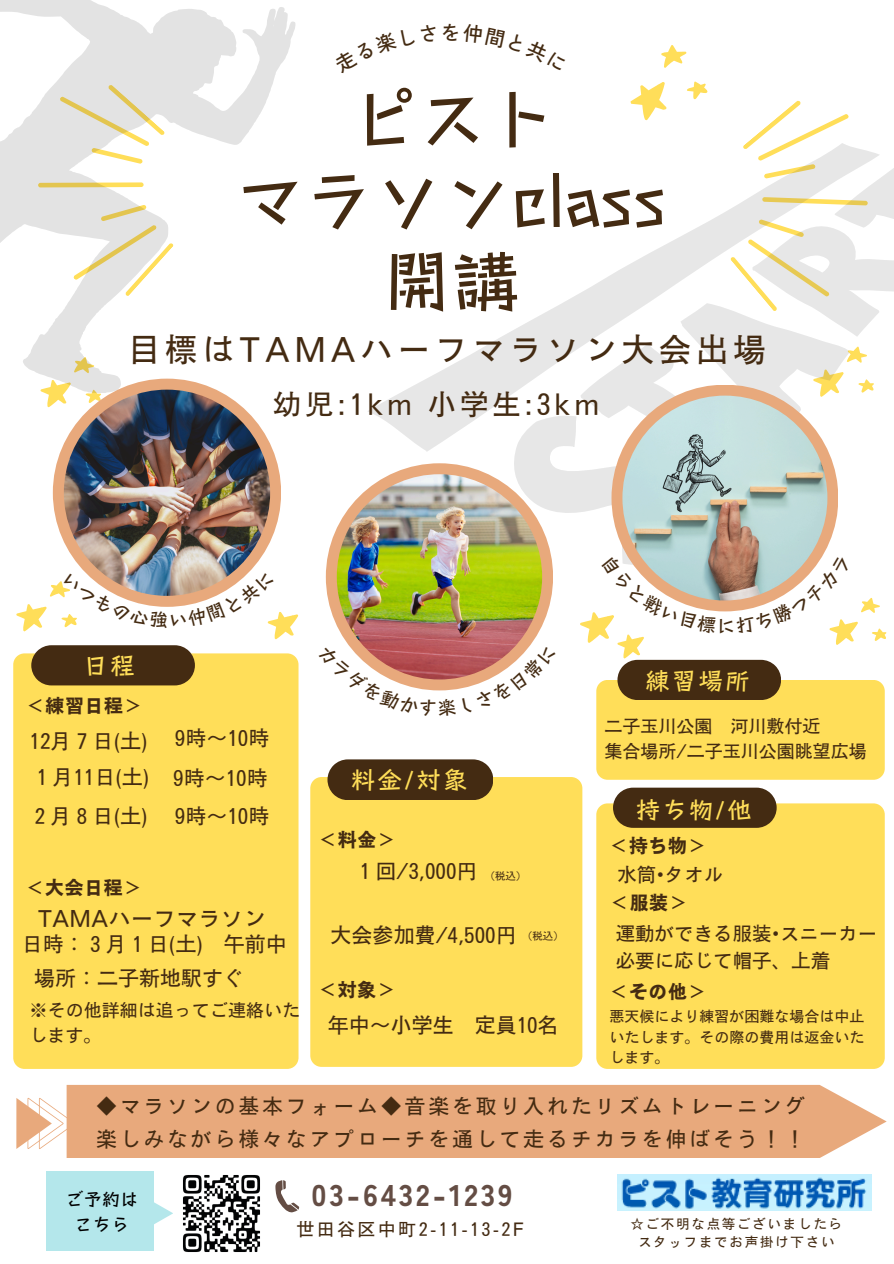
<style>
.page{position:relative;width:894px;height:1264px;background:#fff}
.page>*{position:absolute;margin:0;border:0;box-sizing:border-box;transform-origin:0 0}
.t1{font:68.7px/81.3px "Canva Stick Std B";color:#442b12;text-align:center}
.t2{font:33px "Motoya Gothic Std W3";letter-spacing:.13em;color:#442b12}
.t3{font:900 29.85px "Zen Kaku Gothic New";letter-spacing:.1em;color:#644d44}
.t4{font:28.5px "Motoya Gothic Std W3";letter-spacing:.13em;color:#442b12}
.t5{font:25.35px "Canva Stick Std B";color:#ffde59}
.t6{font:24.9px "Canva Stick Std B";letter-spacing:.065em;color:#ffde59}
.t7{font:22.5px "Motoya Gothic Std W3";color:#442b12}
.t8{font:21px/33.2px "Motoya Gothic Std W3";letter-spacing:.13em;color:#442b12}
.t9{font:21px "Motoya Gothic Std W3";color:#442b12}
.t10{font:500 19.95px "Zen Kaku Gothic New";color:#442b12}
.t11{font:19.5px "Motoya Gothic Std W6";color:#442b12}
.t12{font:19.5px/27px "Motoya Gothic Std W3";color:#442b12}
.t13{font:19.5px "Canva Stick Std B";color:#442b12}
.t14{font:18.3px/24.8px "Canva Stick Std B";color:#000;text-align:center}
.t15{font:18px/24.8px "Motoya Gothic Std W3";color:#442b12}
.t16{font:18px "Motoya Gothic Std W3";letter-spacing:.13em;color:#442b12}
.t17{font:15px/20.2px "Motoya Gothic Std W3";color:#442b12;text-align:justify}
.t18{font:13.5px/18.5px "Motoya Gothic Std W3";letter-spacing:.13em;color:#442b12;text-align:center}
.t19{font:10.5px "Motoya Gothic Std W3";color:#442b12}
</style>
<div class="page">
<svg style="left:747px;top:100px;width:102px;height:43px"></svg>
<svg style="left:368px;top:143px;width:525px;height:422px"></svg>
<div style="left:53px;top:378px;width:228px;height:229px;background:#e8a97c;border-radius:50%"></div>
<img style="left:64px;top:389px;width:206px;height:207px;border-radius:50%">
<div style="left:326px;top:463px;width:227px;height:227px;background:#e8a97c;border-radius:50%"></div>
<img style="left:337px;top:474px;width:205px;height:205px;border-radius:50%">
<div style="left:611px;top:384px;width:227px;height:227px;background:#e8a97c;border-radius:50%"></div>
<img style="left:622px;top:395px;width:205px;height:205px;border-radius:50%">
<svg style="left:275px;top:1180px;width:24px;height:33px"></svg>
<svg style="left:0;top:0;width:296px;height:457px"></svg>
<svg style="left:630px;top:45px;width:78px;height:76px"></svg>
<div style="left:310px;top:777px;width:272px;height:289px;background:#ffde59;border-radius:11px"></div>
<div style="left:596px;top:803px;width:288px;height:265px;background:#ffde59;border-radius:11px"></div>
<div style="left:596px;top:680px;width:288px;height:99px;background:#ffde59;border-radius:11px"></div>
<div style="left:13px;top:653px;width:285px;height:415px;background:#ffde59;border-radius:11px"></div>
<svg style="left:613px;top:787px;width:163px;height:40px;background:#4f371d"></svg>
<svg style="left:327px;top:759px;width:166px;height:41px;background:#4f371c"></svg>
<svg style="left:31px;top:645px;width:164px;height:40px;background:#4f361a"></svg>
<div style="left:67px;top:1084px;width:819px;height:73px;background:#e8a97c"></div>
<svg style="left:16px;top:1097px;width:59px;height:51px"></svg>
<img style="left:617px;top:1174px;width:254px;height:36px">
<img style="left:183px;top:1175px;width:77px;height:77px">
<div style="left:47px;top:1171px;width:107px;height:79px;background:#b4e7eb"></div>
<svg style="left:154px;top:1202px;width:19px;height:22px"></svg>
<svg style="left:16px;top:571px;width:283px;height:68px"></svg>
<svg style="left:348px;top:644px;width:108px;height:47px"></svg>
<svg style="left:462px;top:645px;width:69px;height:43px"></svg>
<svg style="left:580px;top:555px;width:306px;height:145px"></svg>
<h1 class="t10" style="left:440px;top:17px;width:21px">を</h1>
<p class="t1" style="left:236px;top:77px;width:432px">ピスト<br>マラソンclass開講</p>
<h2 class="t2" style="left:127px;top:332px;width:640px">目標はTAMAハーフマラソン大会出場</h2>
<p class="t5" style="left:83px;top:652px;width:54px">日程</p>
<p class="t11" style="left:26px;top:696px;width:118px">＜練習日程＞</p>
<h3 class="t4" style="left:273px;top:389px;width:328px">幼児:1km 小学生:3km</h3>
<h6 class="t13" style="left:716px;top:615px;width:21px">に</h6>
<p class="t6" style="left:645px;top:667px;width:106px">練習場所</p>
<p class="t8" style="left:30px;top:724px;width:119px">12月７日 (土)</p>
<h3 class="t8" style="left:175px;top:721px;width:96px">9時～10時</h3>
<p class="t8" style="left:31px;top:760px;width:119px">１月 11日(土)</p>
<p class="t8" style="left:30px;top:799px;width:119px">２月８日(土)</p>
<p class="t8" style="left:175px;top:799px;width:96px">9時～10時</p>
<p class="t8" style="left:173px;top:761px;width:96px">9時～10時</p>
<p class="t11" style="left:25px;top:877px;width:118px">＜大会日程＞</p>
<p class="t7" style="left:38px;top:906px;width:229px">TAMAハーフマラソン</p>
<p class="t8" style="left:22px;top:927px;width:266px">日時：３月１日(土) 午前中</p>
<p class="t8" style="left:34px;top:961px;width:211px">場所：二子新地駅すぐ</p>
<p class="t15" style="left:30px;top:997px;width:272px">※その他詳細は追ってご連絡いたします。</p>
<p class="t5" style="left:350px;top:766px;width:119px">料金/対象</p>
<p class="t11" style="left:318px;top:829px;width:79px">＜料金＞</p>
<p class="t8" style="left:354px;top:854px;width:125px">１回/3,000円</p>
<p class="t19" style="left:484px;top:870px;width:44px">（税込）</p>
<p class="t9" style="left:330px;top:924px;width:188px">大会参加費/4,500円</p>
<p class="t11" style="left:318px;top:979px;width:79px">＜対象＞</p>
<p class="t19" style="left:521px;top:930px;width:44px">（税込）</p>
<p class="t9" style="left:327px;top:1014px;width:232px">年中〜小学生 定員10名</p>
<p class="t15" style="left:604px;top:713px;width:264px">二子玉川公園 河川敷付近<br>集合場所/二子玉川公園眺望広場</p>
<p class="t6" style="left:635px;top:797px;width:118px">持ち物/他</p>
<p class="t11" style="left:609px;top:836px;width:99px">＜持ち物＞</p>
<p class="t11" style="left:609px;top:892px;width:79px">＜服装＞</p>
<p class="t12" style="left:617px;top:860px;width:107px">水筒•タオル</p>
<p class="t12" style="left:615px;top:920px;width:263px">運動ができる服装•スニーカー必要に応じて帽子、上着</p>
<p class="t11" style="left:609px;top:981px;width:99px">＜その他＞</p>
<p class="t17" style="left:609px;top:1006px;width:256px">悪天候により練習が困難な場合は中止いたします。その際の費用は返金いたします。</p>
<p class="t8" style="left:96px;top:1089px;width:710px">◆マラソンの基本フォーム◆音楽を取り入れたリズムトレーニング楽しみながら様々なアプローチを通して走るチカラを伸ばそう！！</p>
<p class="t14" style="left:65px;top:1186px;width:75px">ご予約はこちら</p>
<p class="t3" style="left:311px;top:1171px;width:202px">03-6432-1239</p>
<p class="t16" style="left:296px;top:1220px;width:229px">世田谷区中町2-11-13-2F</p>
<p class="t18" style="left:630px;top:1214px;width:213px">☆ご不明な点等ございましたらスタッフまでお声掛け下さい</p>
</div>
